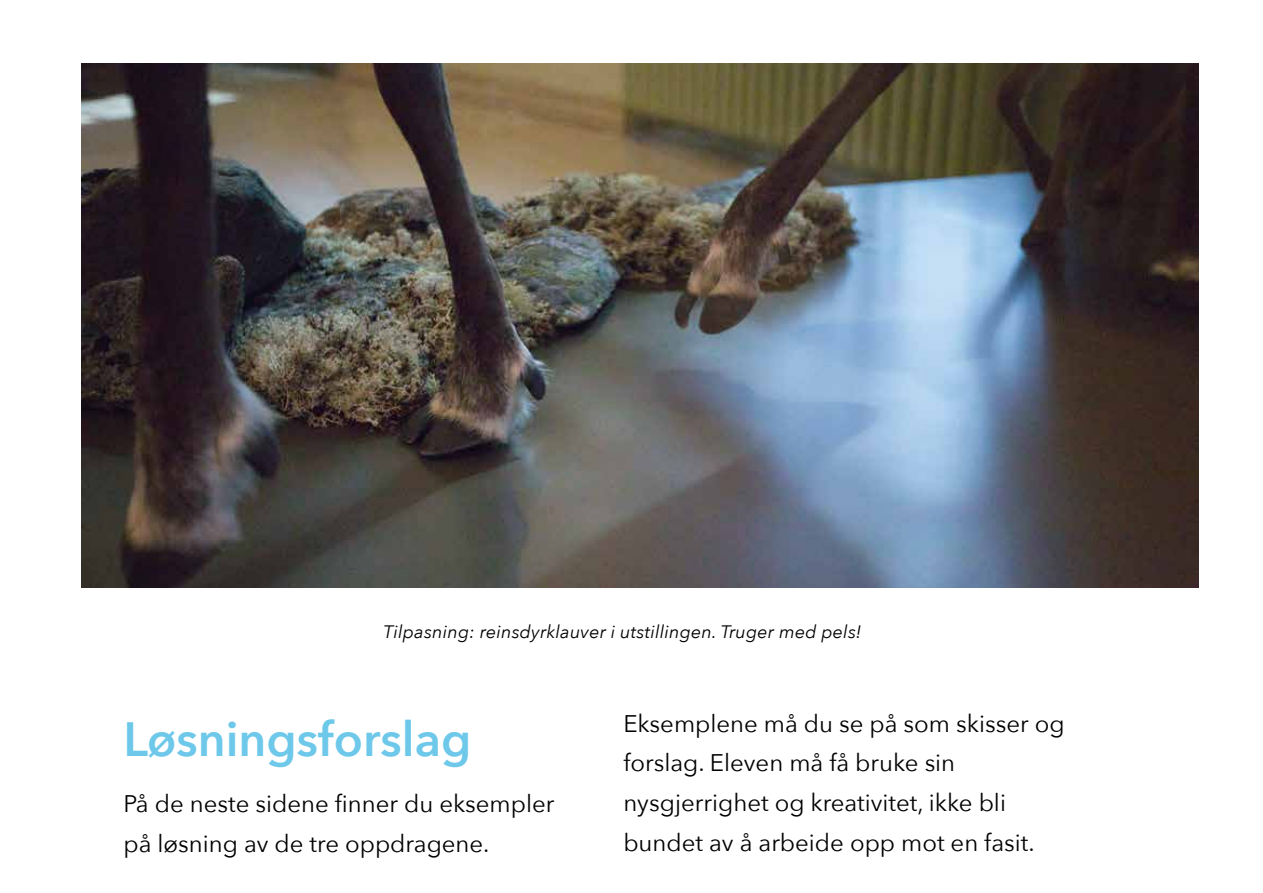
<style>
.page{position:relative;width:1263px;height:893px;background:#fff}
.page>*{position:absolute;margin:0;border:0;box-sizing:border-box;transform-origin:0 0}
.t1{font:600 48px "Avenir Next";color:#6dc8ea}
.t2{font:24px/39.6px "Avenir Next";color:#000}
.t3{font:italic 18px "Avenir Next";letter-spacing:.01em;color:#000}
</style>
<div class="page">
<img style="left:81px;top:63px;width:1118px;height:525px">
<p class="t3" style="left:384px;top:616px;width:479px">Tilpasning: reinsdyrklauver i utstillingen. Truger med pels!</p>
<h1 class="t1" style="left:124px;top:698px;width:349px">Løsningsforslag</h1>
<p class="t2" style="left:124px;top:783px;width:432px">På de neste sidene Þnner du eksempler på løsning av de tre oppdragene.</p>
<p class="t2" style="left:623px;top:703px;width:443px">Eksemplene må du se på som skisser og forslag. Eleven må få bruke sin nysgjerrighet og kreativitet, ikke bli bundet av å arbeide opp mot en fasit.</p>
</div>
